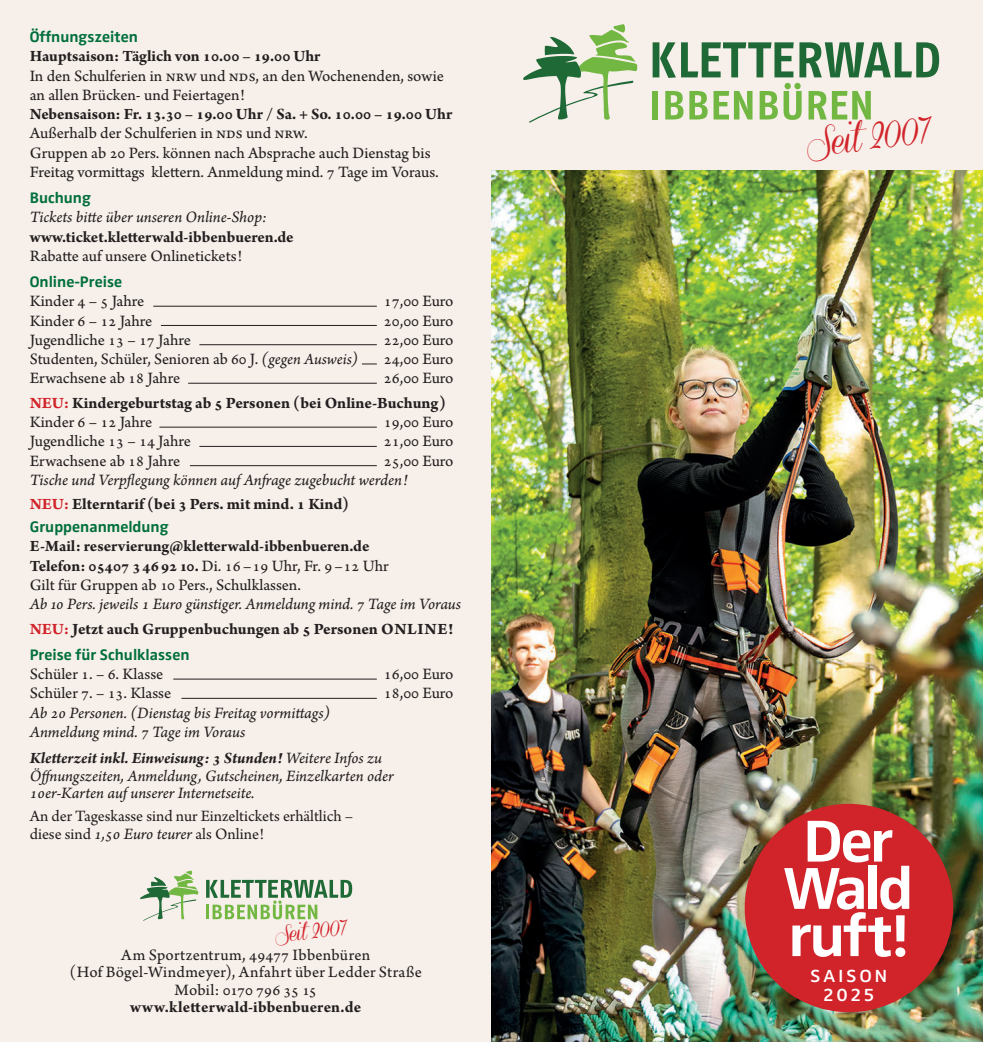
<style>
.page{position:relative;width:983px;height:1042px;background:#fff}
.page>*{position:absolute;margin:0;border:0;box-sizing:border-box;transform-origin:0 0}
.t1{font:700 61.07px/47.2px "Zwo Pro";letter-spacing:-.045em;color:#fff;text-align:center}
.t2{font:34.48px "Coneria Script Demo";color:#d1232a}
.t3{font:23.45px/19.2px "Zwo Pro";letter-spacing:.065em;color:#fff;text-align:center;scale:1.04 1}
.t4{font:19.95px "Coneria Script Demo";color:#d1232a}
.t5{font:16.62px/19.2px "Arno Pro Sm Text";color:#231f20}
.t6{font:16.62px/19.2px "Arno Pro Italic Sm Text";letter-spacing:-.005em;color:#231f20}
.t7{font:700 16.62px "Arno Pro";color:#231f20}
.t8{font:16.62px "Arno Pro Bold Sm Text";color:#231f20}
.t9{font:16.62px/17.5px "Arno Pro";color:#231f20}
.t10{font:italic 700 16.62px "Arno Pro";letter-spacing:-.005em;color:#231f20}
.t11{font:700 15.75px "Zwo Pro";color:#006f3c}
.s1{font-family:"Arno Pro Italic Sm Text"}
.s2{color:#d1232a}
.s3{font-family:"Arno Pro";font-weight:700}
.s4{font-family:"Arno Pro Italic Sm Text";font-weight:400;font-style:normal}
.s5{font-size:21px}
.s6{font-size:36.05px}
</style>
<div class="page">
<div style="left:0;top:0;width:982px;height:1042px;background:#f7f0ea"></div>
<svg style="left:140px;top:870px;width:58px;height:51px"></svg>
<svg style="left:206px;top:880px;width:146px;height:39px"></svg>
<hr style="left:206px;top:904px;width:3px;height:15px;background:#73b743">
<hr style="left:153px;top:306px;width:224px;height:1px;background:#231f20">
<hr style="left:161px;top:325px;width:216px;height:1px;background:#231f20">
<hr style="left:199px;top:344px;width:178px;height:1px;background:#231f20">
<svg style="left:362px;top:364px;width:15px;height:1px"></svg>
<hr style="left:188px;top:383px;width:189px;height:1px;background:#231f20">
<hr style="left:159px;top:427px;width:218px;height:1px;background:#231f20">
<hr style="left:199px;top:446px;width:178px;height:1px;background:#231f20">
<hr style="left:190px;top:465px;width:187px;height:1px;background:#231f20">
<hr style="left:173px;top:679px;width:204px;height:1px;background:#231f20">
<hr style="left:181px;top:698px;width:196px;height:1px;background:#231f20">
<img style="left:491px;top:170px;width:491px;height:872px">
<svg style="left:523px;top:24px;width:114px;height:99px"></svg>
<svg style="left:652px;top:42px;width:23px;height:36px"></svg>
<svg style="left:681px;top:42px;width:112px;height:35px"></svg>
<svg style="left:799px;top:42px;width:139px;height:35px"></svg>
<svg style="left:808px;top:91px;width:62px;height:28px"></svg>
<svg style="left:783px;top:83px;width:18px;height:37px"></svg>
<svg style="left:759px;top:91px;width:18px;height:28px"></svg>
<svg style="left:713px;top:91px;width:39px;height:28px"></svg>
<svg style="left:689px;top:91px;width:18px;height:28px"></svg>
<svg style="left:665px;top:91px;width:18px;height:28px"></svg>
<div style="left:652px;top:91px;width:6px;height:28px;background:#73b743"></div>
<div style="left:744px;top:804px;width:208px;height:208px;background:#d1232a;border-radius:50%"></div>
<p class="t11" style="left:30px;top:25px;width:109px">Öffnungszeiten</p>
<p class="t7" style="left:30px;top:47px;width:292px">Hauptsaison: Täglich von 10.00 – 19.00 Uhr</p>
<p class="t5" style="left:30px;top:67px;width:415px">In den Schulferien in nrw und nds, an den Wochenenden, sowie an allen Brücken- und Feiertagen!</p>
<p class="t7" style="left:30px;top:104px;width:424px">Nebensaison: Fr. 13.30 – 19.00 Uhr / Sa. + So. 10.00 – 19.00 Uhr</p>
<p class="t5" style="left:30px;top:124px;width:410px">Außerhalb der Schulferien in nds und nrw.<br>Gruppen ab 20 Pers. können nach Absprache auch Dienstag bis<br>Freitag vormittags klettern. Anmeldung mind. 7 Tage im Voraus.</p>
<p class="t11" style="left:30px;top:186px;width:63px">Buchung</p>
<p class="t6" style="left:30px;top:209px;width:239px">Tickets bitte über unseren Online-Shop:</p>
<p class="t7" style="left:30px;top:227px;width:265px">www.ticket.kletterwald-ibbenbueren.de</p>
<p class="t5" style="left:30px;top:247px;width:214px">Rabatte auf unsere Onlinetickets!</p>
<p class="t11" style="left:30px;top:270px;width:94px">Online-Preise</p>
<p class="t5" style="left:30px;top:292px;width:116px">Kinder 4 – 5 Jahre</p>
<p class="t5" style="left:384px;top:292px;width:71px">17,00 Euro</p>
<p class="t5" style="left:30px;top:312px;width:124px">Kinder 6 – 12 Jahre</p>
<p class="t5" style="left:384px;top:312px;width:71px">20,00 Euro</p>
<p class="t5" style="left:30px;top:331px;width:163px">Jugendliche 13 – 17 Jahre</p>
<p class="t5" style="left:384px;top:331px;width:71px">22,00 Euro</p>
<p class="t5" style="left:30px;top:350px;width:329px">Studenten, Schüler, Senioren ab 60 J. <span class="s1">(gegen Ausweis)</span></p>
<p class="t5" style="left:384px;top:350px;width:71px">24,00 Euro</p>
<p class="t5" style="left:30px;top:369px;width:152px">Erwachsene ab 18 Jahre</p>
<p class="t5" style="left:384px;top:369px;width:71px">26,00 Euro</p>
<p class="t8" style="left:30px;top:393px;width:417px"><span class="s2">NEU:</span> Kindergeburtstag ab 5 Personen (bei Online-Buchung)</p>
<p class="t5" style="left:30px;top:413px;width:124px">Kinder 6 – 12 Jahre</p>
<p class="t5" style="left:384px;top:413px;width:71px">19,00 Euro</p>
<p class="t5" style="left:30px;top:432px;width:163px">Jugendliche 13 – 14 Jahre</p>
<p class="t5" style="left:384px;top:432px;width:71px">21,00 Euro</p>
<p class="t5" style="left:30px;top:452px;width:152px">Erwachsene ab 18 Jahre</p>
<p class="t5" style="left:384px;top:452px;width:71px">25,00 Euro</p>
<p class="t6" style="left:30px;top:471px;width:379px">Tische und Verpflegung können auf Anfrage zugebucht werden!</p>
<p class="t8" style="left:30px;top:495px;width:320px"><span class="s2">NEU:</span> Elterntarif (bei 3 Pers. mit mind. 1 Kind)</p>
<p class="t11" style="left:30px;top:515px;width:140px">Gruppenanmeldung</p>
<p class="t7" style="left:30px;top:537px;width:341px">E-Mail: reservierung@kletterwald-ibbenbueren.de</p>
<p class="t5" style="left:30px;top:557px;width:360px"><span class="s3">Telefon: 05407 3 46 92 10.</span> Di. 16 –19 Uhr, Fr. 9 –12 Uhr<br>Gilt für Gruppen ab 10 Pers., Schulklassen.</p>
<p class="t6" style="left:30px;top:595px;width:432px">Ab 10 Pers. jeweils 1 Euro günstiger. Anmeldung mind. 7 Tage im Voraus</p>
<p class="t8" style="left:30px;top:619px;width:425px"><span class="s2">NEU:</span> Jetzt auch Gruppenbuchungen ab 5 Personen ONLINE!</p>
<p class="t11" style="left:30px;top:642px;width:161px">Preise für Schulklassen</p>
<p class="t5" style="left:30px;top:665px;width:135px">Schüler 1. – 6. Klasse</p>
<p class="t5" style="left:384px;top:665px;width:71px">16,00 Euro</p>
<p class="t5" style="left:30px;top:684px;width:143px">Schüler 7. – 13. Klasse</p>
<p class="t5" style="left:384px;top:684px;width:71px">18,00 Euro</p>
<p class="t6" style="left:30px;top:704px;width:302px">Ab 20 Personen. (Dienstag bis Freitag vormittags)<br>Anmeldung mind. 7 Tage im Voraus</p>
<p class="t10" style="left:30px;top:748px;width:354px">Kletterzeit inkl. Einweisung: 3 Stunden! <span class="s4">Weitere Infos zu</span></p>
<p class="t6" style="left:30px;top:768px;width:365px;line-height:17.5px">Öffnungszeiten, Anmeldung, Gutscheinen, Einzelkarten oder<br>10er-Karten auf unserer Internetseite.</p>
<p class="t9" style="left:30px;top:808px;width:325px">An der Tageskasse sind nur Einzeltickets erhältlich – diese sind <span class="s1">1,50 Euro teurer</span> als Online!</p>
<p class="t4" style="left:273px;top:924px;width:75px;rotate:-6deg">Seit 200<span class="s5">7</span></p>
<p class="t5" style="left:70px;top:947px;width:353px;line-height:17.5px;text-align:center">Am Sportzentrum, 49477 Ibbenbüren<br>(Hof Bögel-Windmeyer), Anfahrt über Ledder Straße<br>Mobil: 0170 796 35 15</p>
<p class="t7" style="left:130px;top:997px;width:232px">www.kletterwald-ibbenbueren.de</p>
<h2 class="t2" style="left:803px;top:125px;width:128px;rotate:-6deg">Seit 200<span class="s6">7</span></h2>
<h1 class="t1" style="left:782px;top:813px;width:132px">Der<br>Wald ruft!</h1>
<h3 class="t3" style="left:809px;top:962px;width:77px">saison<br>2025</h3>
</div>
